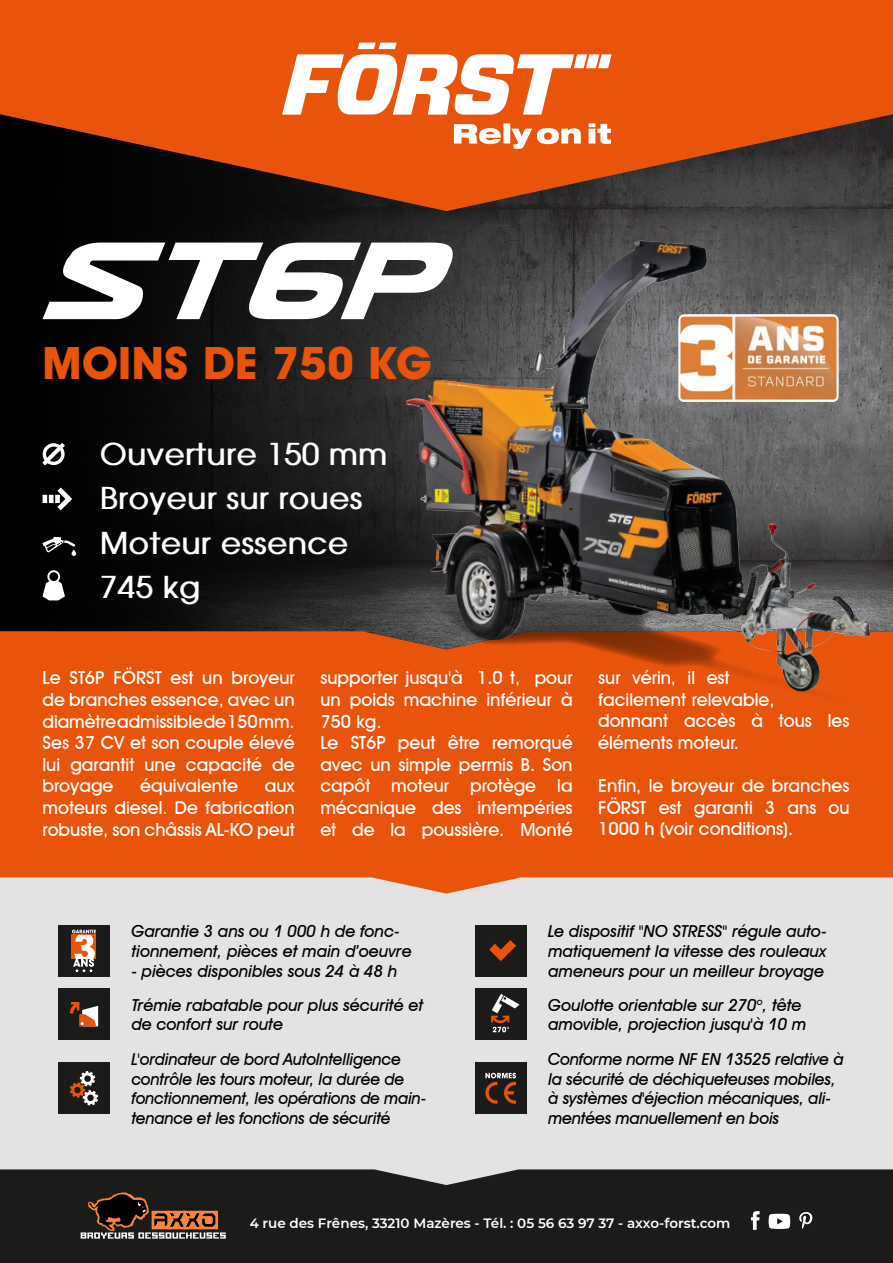
<style>
.page{position:relative;width:893px;height:1263px;background:#fff}
.page>*{position:absolute;margin:0;border:0;box-sizing:border-box;transform-origin:0 0}
.t1{font:italic 132px "Usuzi";color:#fff}
.t2{font:700 45px "Avant Garde IT Cby BT";letter-spacing:.01em;color:#e9540d}
.t3{font:700 30px "Avant Garde";color:#fff}
.t4{font:500 18px/21.6px "Avant Garde IT Cby BT";color:#fff;text-align:justify}
.t5{font:italic 500 16.5px/19.8px "Avant Garde IT Cby BT";letter-spacing:-.01em;color:#000}
.t6{font:600 13.5px "Montserrat";color:#fff}
</style>
<div class="page">
<div style="left:0;top:894px;width:893px;height:275px;background:#e3e3e3"></div>
<svg style="left:0;top:649px;width:893px;height:245px;background:#e85e1c"></svg>
<img style="left:0;top:211px;width:893px;height:438px">
<svg style="left:0;top:0;width:893px;height:211px;background:#b34511"></svg>
<svg style="left:282px;top:43px;width:330px;height:72px"></svg>
<svg style="left:454px;top:123px;width:157px;height:26px"></svg>
<div style="left:0;top:1169px;width:893px;height:94px;background:#1b1b1a"></div>
<div style="left:58px;top:925px;width:51px;height:51px;background:#1b1b1a"></div>
<svg style="left:72px;top:930px;width:24px;height:42px"></svg>
<div style="left:58px;top:989px;width:51px;height:51px;background:#1b1b1a"></div>
<svg style="left:70px;top:1002px;width:28px;height:24px"></svg>
<div style="left:58px;top:1063px;width:51px;height:51px;background:#1b1b1a"></div>
<svg style="left:70px;top:1071px;width:28px;height:34px"></svg>
<div style="left:475px;top:925px;width:51px;height:51px;background:#1b1b1a"></div>
<svg style="left:489px;top:940px;width:27px;height:21px"></svg>
<div style="left:475px;top:989px;width:51px;height:51px;background:#1b1b1a"></div>
<svg style="left:491px;top:994px;width:29px;height:38px"></svg>
<div style="left:475px;top:1063px;width:51px;height:51px;background:#1b1b1a"></div>
<svg style="left:485px;top:1073px;width:31px;height:31px"></svg>
<svg style="left:423px;top:596px;width:447px;height:116px;background:#ac5228"></svg>
<img style="left:406px;top:241px;width:233px;height:261px">
<img style="left:678px;top:314px;width:161px;height:88px">
<svg style="left:43px;top:487px;width:29px;height:23px"></svg>
<svg style="left:42px;top:537px;width:34px;height:19px"></svg>
<svg style="left:42px;top:443px;width:23px;height:22px"></svg>
<svg style="left:43px;top:570px;width:22px;height:30px"></svg>
<svg style="left:81px;top:1192px;width:145px;height:46px;background:#4f392b"></svg>
<svg style="left:751px;top:1211px;width:9px;height:19px"></svg>
<svg style="left:799px;top:1212px;width:13px;height:17px"></svg>
<svg style="left:769px;top:1214px;width:21px;height:15px"></svg>
<p class="t1" style="left:43px;top:212px;width:398px">ST6p</p>
<p class="t2" style="left:43px;top:336px;width:391px">MOINS DE 750 KG</p>
<p class="t3" style="left:100px;top:435px;width:289px">Ouverture 150 mm</p>
<p class="t3" style="left:100px;top:480px;width:264px">Broyeur sur roues</p>
<p class="t3" style="left:100px;top:524px;width:250px">Moteur essence</p>
<p class="t3" style="left:100px;top:569px;width:102px">745 kg</p>
<p class="t4" style="left:43px;top:667px;width:254px">Le ST6P FÖRST est un broyeur de branches essence, avec un diamètre admissible de 150 mm.<br>Ses 37 CV et son couple élevé lui garantit une capacité de broyage</p>
<p class="t4" style="left:140px;top:775px;width:99px">équivalente</p>
<p class="t4" style="left:43px;top:775px;width:254px;text-indent:222px">aux moteurs diesel. De fabrication robuste, son châssis AL-KO peut</p>
<p class="t4" style="left:320px;top:667px;width:254px">supporter jusqu'à 1.0 t, pour un poids machine inférieur à 750 kg.</p>
<p class="t4" style="left:320px;top:732px;width:254px">Le ST6P peut être remorqué avec un simple permis B. Son capôt moteur protège la mécanique des intempéries et de la poussière. Monté</p>
<p class="t4" style="left:598px;top:667px;width:253px;text-align:left">sur vérin, il est<br>facilement relevable,<br>donnant accès à tous les éléments moteur.</p>
<p class="t4" style="left:598px;top:775px;width:253px">Enfin, le broyeur de branches FÖRST est garanti 3 ans ou 1000 h (voir conditions).</p>
<p class="t5" style="left:131px;top:921px;width:282px">Garantie 3 ans ou 1 000 h de fonc&shy;tionnement, pièces et main d’oeuvre</p>
<p class="t5" style="left:131px;top:961px;width:267px">- pièces disponibles sous 24 à 48 h</p>
<p class="t5" style="left:131px;top:995px;width:293px">Trémie rabatable pour plus sécurité et de confort sur route</p>
<p class="t5" style="left:131px;top:1049px;width:296px">L'ordinateur de bord AutoIntelligence contrôle les tours moteur, la durée de fonctionnement, les opérations de main&shy;tenance et les fonctions de sécurité</p>
<p class="t5" style="left:548px;top:921px;width:280px;text-align:justify">Le dispositif "NO STRESS" régule auto&shy;matiquement la vitesse des rouleaux ameneurs pour un meilleur broyage</p>
<p class="t5" style="left:548px;top:995px;width:260px">Goulotte orientable sur 270<sup>o</sup>, tête amovible, projection jusqu'à 10 m</p>
<p class="t5" style="left:548px;top:1049px;width:297px">Conforme norme NF EN 13525 relative à la sécurité de déchiqueteuses mobiles, à systèmes d'éjection mécaniques, ali&shy;mentées manuellement en bois</p>
<p class="t6" style="left:250px;top:1213px;width:482px">4 rue des Frênes, 33210 Mazères - Tél. : 05 56 63 97 37 - axxo-forst.com</p>
</div>
